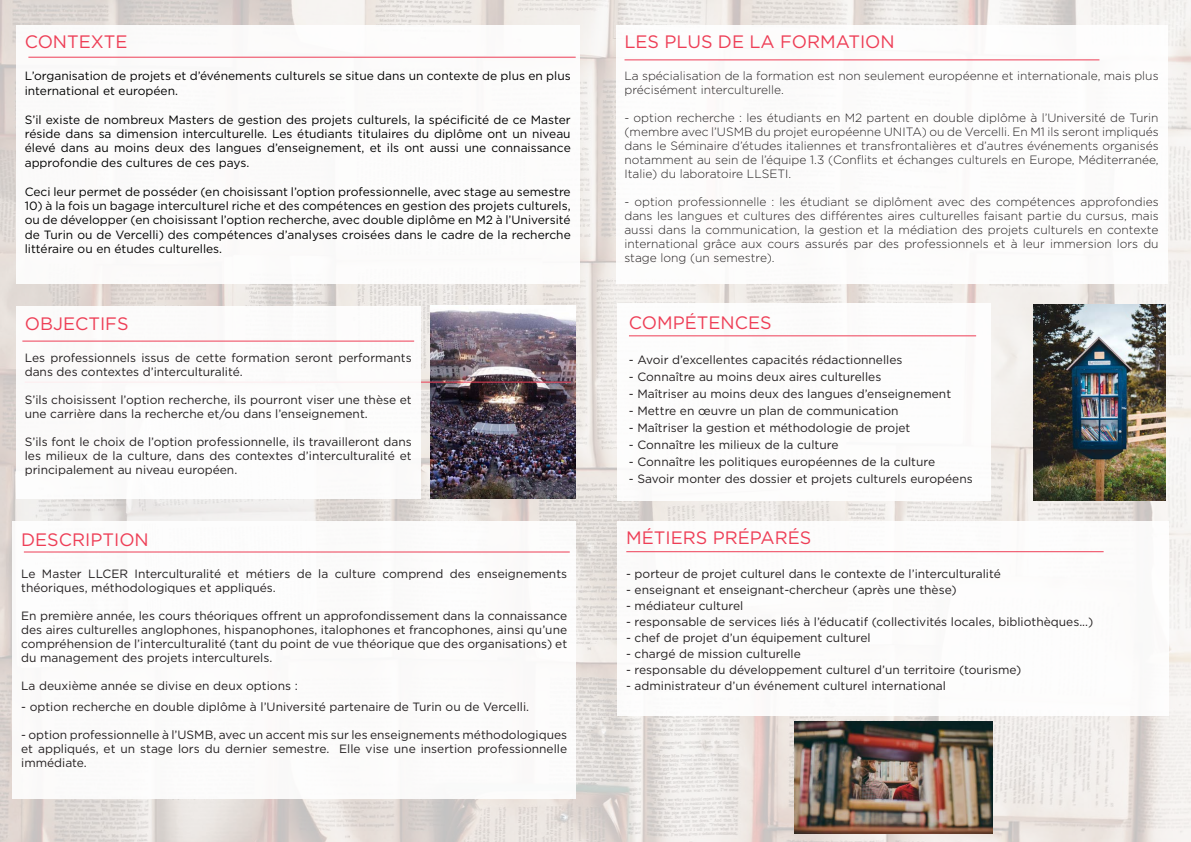
<style>
.page{position:relative;width:1191px;height:842px;background:#fff}
.page>*{position:absolute;margin:0;border:0;box-sizing:border-box;transform-origin:0 0}
.t1{font:18px "Gotham";color:#ee3e56}
.t2{font:12px/14px "Gotham";color:#231f20}
.t3{font:300 12px/14px "Gotham";color:#231f20;text-align:justify}
.t4{font:12px/14.4px "Gotham";color:#000;text-align:justify}
</style>
<div class="page">
<img style="left:0;top:0;width:1191px;height:842px">
<div style="left:16px;top:25px;width:563px;height:258px;background:#fff"></div>
<hr style="left:28px;top:57px;width:547px;height:1px;background:#ee3e56">
<div style="left:13px;top:521px;width:562px;height:278px;background:#fff"></div>
<hr style="left:24px;top:551px;width:546px;height:1px;background:#ee3e56">
<img style="left:431px;top:306px;width:144px;height:193px">
<hr style="left:25px;top:382px;width:546px;height:1px;background:#ee3e56">
<div style="left:16px;top:306px;width:404px;height:193px;background:#fff"></div>
<hr style="left:22px;top:341px;width:392px;height:1px;background:#ee3e56">
<div style="left:617px;top:304px;width:374px;height:197px;background:#fff"></div>
<hr style="left:629px;top:335px;width:347px;height:1px;background:#ee3e56">
<div style="left:617px;top:521px;width:551px;height:195px;background:#fff"></div>
<hr style="left:626px;top:551px;width:477px;height:1px;background:#ee3e56">
<div style="left:616px;top:25px;width:551px;height:258px;background:#fff"></div>
<hr style="left:624px;top:59px;width:475px;height:1px;background:#ee3e56">
<img style="left:1033px;top:304px;width:132px;height:196px">
<img style="left:794px;top:722px;width:198px;height:111px">
<p class="t1" style="left:25px;top:30px;width:104px">CONTEXTE</p>
<p class="t4" style="left:25px;top:69px;width:547px">L’organisation de projets et d’événements culturels se situe dans un contexte de plus en plus international et européen.</p>
<p class="t4" style="left:25px;top:112px;width:547px">S’il existe de nombreux Masters de gestion des projets culturels, la spécificité de ce Master réside dans sa dimension interculturelle. Les étudiants titulaires du diplôme ont un niveau élevé dans au moins deux des langues d’enseignement, et ils ont aussi une connaissance approfondie des cultures de ces pays.</p>
<p class="t4" style="left:25px;top:184px;width:547px">Ceci leur permet de posséder (en choisissant l’option professionnelle, avec stage au semestre</p>
<p class="t4" style="left:25px;top:198px;width:547px">10) à la fois un bagage interculturel riche et des compétences en gestion des projets culturels, ou de développer (en choisissant l’option recherche, avec double diplôme en M2 à l’Université de Turin ou de Vercelli) des compétences d’analyses croisées dans le cadre de la recherche littéraire ou en études culturelles.</p>
<p class="t1" style="left:25px;top:312px;width:105px">OBJECTIFS</p>
<p class="t2" style="left:25px;top:351px;width:388px">Les professionnels issus de cette formation seront performants dans des contextes d’interculturalité.</p>
<p class="t2" style="left:25px;top:393px;width:388px">S’ils choisissent l’option recherche, ils pourront viser une thèse et une carrière dans la recherche et/ou dans l’enseignement.</p>
<p class="t2" style="left:25px;top:435px;width:388px;text-align:justify">S’ils font le choix de l’option professionnelle, ils travailleront dans les milieux de la culture, dans des contextes d’interculturalité et principalement au niveau européen.</p>
<p class="t1" style="left:21px;top:528px;width:129px">DESCRIPTION</p>
<p class="t2" style="left:21px;top:566px;width:547px">Le Master LLCER Interculturalité et métiers de la culture comprend des enseignements théoriques, méthodologiques et appliqués.</p>
<p class="t2" style="left:21px;top:608px;width:547px;text-align:justify">En première année, les cours théoriques offrent un approfondissement dans la connaissance des aires culturelles anglophones, hispanophones, italophones et francophones, ainsi qu’une compréhension de l’interculturalité (tant du point de vue théorique que des organisations) et du management des projets interculturels.</p>
<p class="t2" style="left:21px;top:678px;width:278px">La deuxième année se divise en deux options :</p>
<p class="t2" style="left:21px;top:699px;width:509px">- option recherche en double diplôme à l’Université partenaire de Turin ou de Vercelli.</p>
<p class="t2" style="left:21px;top:727px;width:547px;text-align:justify">- option professionnelle à l’USMB, avec un accent mis sur les enseignements méthodologiques et appliqués, et un stage lors du dernier semestre. Elle vise une insertion professionnelle immédiate.</p>
<p class="t1" style="left:624px;top:30px;width:272px">LES PLUS DE LA FORMATION</p>
<p class="t3" style="left:624px;top:68px;width:536px">La spécialisation de la formation est non seulement européenne et internationale, mais plus précisément interculturelle.</p>
<p class="t3" style="left:624px;top:110px;width:536px">- option recherche : les étudiants en M2 partent en double diplôme à l’Université de Turin (membre avec l’USMB du projet européenne UNITA) ou de Vercelli. En M1 ils seront impliqués dans le Séminaire d’études italiennes et transfrontalières et d’autres événements organisés notamment au sein de l’équipe 1.3 (Conflits et échanges culturels en Europe, Méditerranée, Italie) du laboratoire LLSETI.</p>
<p class="t3" style="left:624px;top:194px;width:536px">- option professionnelle : les étudiant se diplôment avec des compétences approfondies dans les langues et cultures des différentes aires culturelles faisant partie du cursus, mais aussi dans la communication, la gestion et la médiation des projets culturels en contexte international grâce aux cours assurés par des professionnels et à leur immersion lors du stage long (un semestre).</p>
<p class="t1" style="left:629px;top:311px;width:144px">COMPÉTENCES</p>
<p class="t2" style="left:629px;top:353px;width:275px">- Avoir d’excellentes capacités rédactionnelles</p>
<p class="t2" style="left:629px;top:370px;width:254px">- Connaître au moins deux aires culturelles</p>
<p class="t2" style="left:629px;top:387px;width:324px">- Maîtriser au moins deux des langues d’enseignement</p>
<p class="t2" style="left:629px;top:404px;width:271px">- Mettre en œuvre un plan de communication</p>
<p class="t2" style="left:629px;top:421px;width:283px">- Maîtriser la gestion et méthodologie de projet</p>
<p class="t2" style="left:629px;top:438px;width:211px">- Connaître les milieux de la culture</p>
<p class="t2" style="left:629px;top:455px;width:308px">- Connaître les politiques européennes de la culture</p>
<p class="t2" style="left:629px;top:472px;width:345px">- Savoir monter des dossier et projets culturels européens</p>
<p class="t1" style="left:626px;top:526px;width:187px">MÉTIERS PRÉPARÉS</p>
<p class="t2" style="left:626px;top:566px;width:376px">- porteur de projet culturel dans le contexte de l’interculturalité</p>
<p class="t2" style="left:626px;top:582px;width:332px">- enseignant et enseignant-chercheur (après une thèse)</p>
<p class="t2" style="left:626px;top:598px;width:119px">- médiateur culturel</p>
<p class="t2" style="left:626px;top:614px;width:469px">- responsable de services liés à l’éducatif (collectivités locales, bibliothèques...)</p>
<p class="t2" style="left:626px;top:630px;width:246px">- chef de projet d’un équipement culturel</p>
<p class="t2" style="left:626px;top:646px;width:176px">- chargé de mission culturelle</p>
<p class="t2" style="left:626px;top:662px;width:397px">- responsable du développement culturel d’un territoire (tourisme)</p>
<p class="t2" style="left:626px;top:678px;width:321px">- administrateur d’un événement culturel international</p>
</div>
